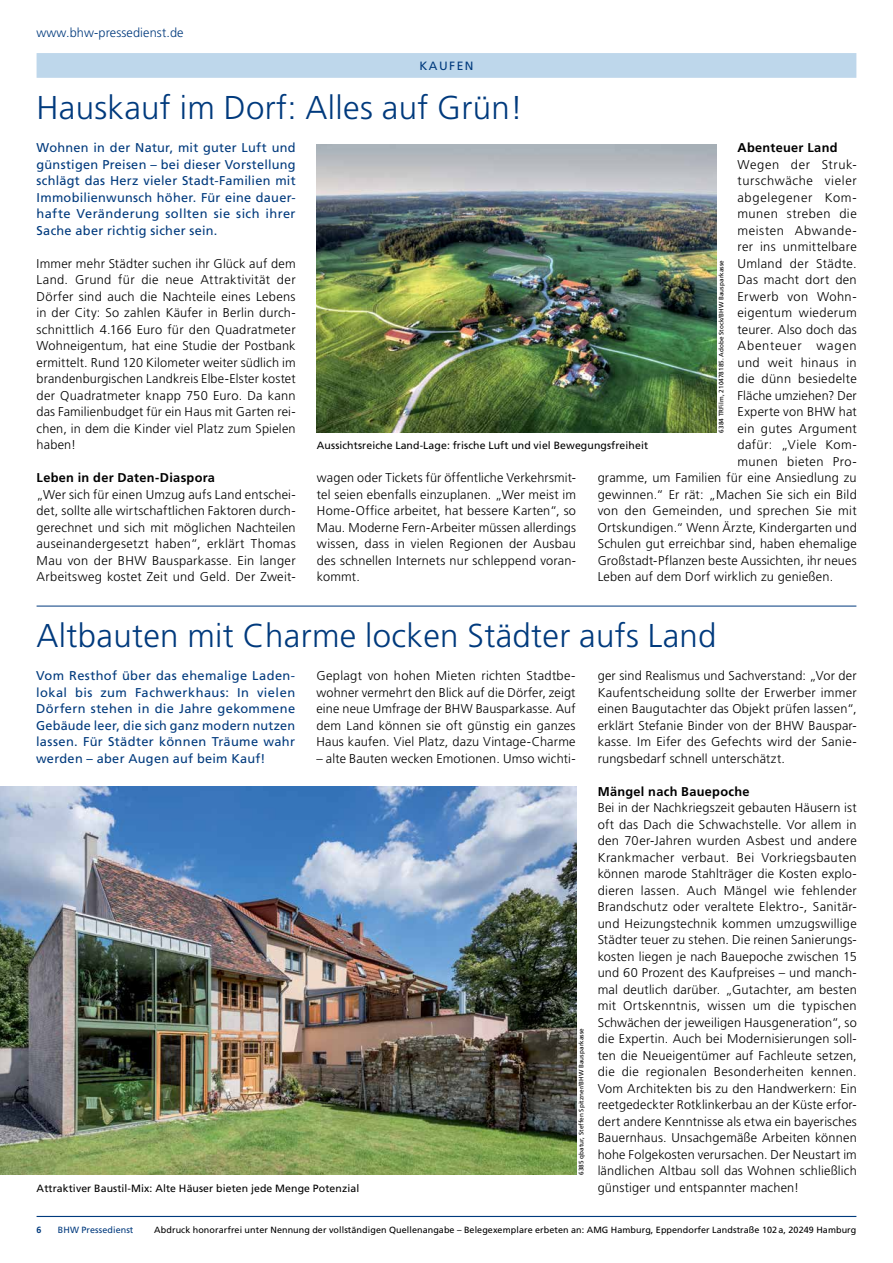
<style>
.page{position:relative;width:893px;height:1263px;background:#fff}
.page>*{position:absolute;margin:0;border:0;box-sizing:border-box;transform-origin:0 0}
.t1{font:300 33px "Frutiger LT Std";letter-spacing:.01em;color:#003a7d}
.t2{font:300 12.75px/16.5px "Frutiger LT Std";letter-spacing:.02em;color:#000;text-align:justify}
.t3{font:12.75px/16.5px "Frutiger LT Std";letter-spacing:.025em;color:#003a7d;text-align:justify}
.t4{font:700 12.75px "Frutiger LT Std";letter-spacing:.025em;color:#000}
.t5{font:300 12.75px "Frutiger LT Std";letter-spacing:.05em;color:#000}
.t6{font:300 12.75px "Frutiger LT Std";letter-spacing:.01em;color:#003a7d}
.t7{font:300 12.75px "Frutiger LT Std";letter-spacing:.055em;color:#000}
.t8{font:300 12.75px "Frutiger LT Std";letter-spacing:.045em;color:#000}
.t9{font:300 12.75px "Frutiger LT Std";letter-spacing:.06em;color:#000}
.t10{font:12px "Frutiger LT Std";letter-spacing:.125em;color:#003a7d}
.t11{font:10.5px "Frutiger LT Std";letter-spacing:.01em;color:#000}
.t12{font:9px "Frutiger LT Std";letter-spacing:.01em;color:#000}
.t13{font:9px "Frutiger LT Std";letter-spacing:.01em;color:#003a7d}
.t14{font:700 9px "Frutiger LT Std";color:#003a7d}
.t15{font:6.3px "Frutiger LT Std";letter-spacing:.01em;color:#000}
</style>
<div class="page">
<hr style="left:37px;top:1216px;width:819px;height:1px;background:#003a7d">
<hr style="left:37px;top:606px;width:819px;height:1px;background:#003a7d">
<div style="left:37px;top:53px;width:819px;height:25px;background:#bed7eb"></div>
<img style="left:317px;top:144px;width:399px;height:288px">
<img style="left:0;top:787px;width:576px;height:388px">
<p class="t6" style="left:37px;top:25px;width:149px">www.bhw-pressedienst.de</p>
<p class="t10" style="left:419px;top:58px;width:56px">KAUFEN</p>
<h1 class="t1" style="left:37px;top:89px;width:488px">Hauskauf im Dorf: Alles auf Grün!</h1>
<p class="t3" style="left:37px;top:139px;width:261px">Wohnen in der Natur, mit guter Luft und günstigen Preisen – bei dieser Vorstellung schlägt das Herz vieler Stadt-Familien mit Immobilienwunsch höher. Für eine dauer&shy;hafte Veränderung sollten sie sich ihrer Sache aber richtig sicher sein.</p>
<p class="t2" style="left:37px;top:255px;width:261px">Immer mehr Städter suchen ihr Glück auf dem Land. Grund für die neue Attraktivität der Dörfer sind auch die Nachteile eines Lebens in der City: So zahlen Käufer in Berlin durch&shy;schnittlich 4.166 Euro für den Quadratmeter Wohneigentum, hat eine Studie der Postbank ermittelt. Rund 120 Kilometer weiter südlich im brandenburgischen Landkreis Elbe-Elster kostet der Quadratmeter knapp 750 Euro. Da kann das Familienbudget für ein Haus mit Garten rei&shy;chen, in dem die Kinder viel Platz zum Spielen haben!</p>
<p class="t4" style="left:37px;top:470px;width:180px">Leben in der Daten-Diaspora</p>
<p class="t2" style="left:37px;top:486px;width:261px">„Wer sich für einen Umzug aufs Land entschei&shy;det, sollte alle wirtschaftlichen Faktoren durch&shy;gerechnet und sich mit möglichen Nachteilen auseinandergesetzt haben“, erklärt Thomas Mau von der BHW Bausparkasse. Ein langer Arbeitsweg kostet Zeit und Geld. Der Zweit-</p>
<p class="t4" style="left:737px;top:140px;width:102px">Abenteuer Land</p>
<p class="t5" style="left:737px;top:157px;width:121px">Wegen der Struk-</p>
<p class="t5" style="left:737px;top:173px;width:121px">turschwäche vieler</p>
<p class="t7" style="left:737px;top:190px;width:121px">abgelegener Kom-</p>
<p class="t2" style="left:737px;top:206px;width:121px">munen streben die</p>
<p class="t8" style="left:737px;top:223px;width:121px">meisten Abwande-</p>
<p class="t2" style="left:737px;top:239px;width:121px">rer ins unmittelbare</p>
<p class="t2" style="left:737px;top:255px;width:121px">Umland der Städte.</p>
<p class="t2" style="left:737px;top:272px;width:121px">Das macht dort den</p>
<p class="t2" style="left:737px;top:288px;width:121px">Erwerb von Wohn-</p>
<p class="t2" style="left:737px;top:305px;width:121px">eigentum wiederum</p>
<p class="t2" style="left:737px;top:321px;width:121px">teurer. Also doch das</p>
<p class="t9" style="left:737px;top:338px;width:121px">Abenteuer wagen</p>
<p class="t2" style="left:737px;top:354px;width:121px">und weit hinaus in</p>
<p class="t2" style="left:737px;top:371px;width:121px">die dünn besiedelte</p>
<p class="t2" style="left:737px;top:387px;width:121px">Fläche umziehen? Der</p>
<p class="t2" style="left:737px;top:404px;width:121px">Experte von BHW hat</p>
<p class="t2" style="left:737px;top:420px;width:121px">ein gutes Argument</p>
<p class="t2" style="left:737px;top:437px;width:121px">dafür: „Viele Kom-</p>
<p class="t2" style="left:737px;top:453px;width:121px">munen bieten Pro-</p>
<p class="t2" style="left:598px;top:470px;width:261px">gramme, um Familien für eine Ansiedlung zu</p>
<p class="t2" style="left:598px;top:486px;width:261px">gewinnen.“ Er rät: „Machen Sie sich ein Bild</p>
<p class="t2" style="left:598px;top:503px;width:261px">von den Gemeinden, und sprechen Sie mit</p>
<p class="t2" style="left:598px;top:519px;width:261px">Ortskundigen.“ Wenn Ärzte, Kindergarten und</p>
<p class="t2" style="left:598px;top:536px;width:261px">Schulen gut erreichbar sind, haben ehemalige</p>
<p class="t2" style="left:598px;top:552px;width:261px">Großstadt-Pflanzen beste Aussichten, ihr neues</p>
<p class="t2" style="left:598px;top:569px;width:237px">Leben auf dem Dorf wirklich zu genießen.</p>
<p class="t15" style="left:718px;top:432px;width:174px;rotate:-90deg">6384 TRFilm, 210478185. Adobe Stock/BHW Bausparkasse</p>
<p class="t11" style="left:317px;top:439px;width:333px">Aussichtsreiche Land-Lage: frische Luft und viel Bewegungsfreiheit</p>
<p class="t2" style="left:317px;top:470px;width:261px">wagen oder Tickets für öffentliche Verkehrsmit&shy;tel seien ebenfalls einzuplanen. „Wer meist im Home-Office arbeitet, hat bessere Karten“, so Mau. Moderne Fern-Arbeiter müssen allerdings wissen, dass in vielen Regionen der Ausbau des schnellen Internets nur schleppend voran&shy;kommt.</p>
<h1 class="t1" style="left:37px;top:617px;width:682px">Altbauten mit Charme locken Städter aufs Land</h1>
<p class="t3" style="left:36px;top:667px;width:261px">Vom Resthof über das ehemalige Laden&shy;lokal bis zum Fachwerkhaus: In vielen Dörfern stehen in die Jahre gekommene Gebäude leer, die sich ganz modern nutzen lassen. Für Städter können Träume wahr werden – aber Augen auf beim Kauf!</p>
<p class="t2" style="left:316px;top:668px;width:261px">Geplagt von hohen Mieten richten Stadtbe&shy;wohner vermehrt den Blick auf die Dörfer, zeigt eine neue Umfrage der BHW Bausparkasse. Auf dem Land können sie oft günstig ein ganzes Haus kaufen. Viel Platz, dazu Vintage-Charme</p>
<p class="t2" style="left:316px;top:750px;width:261px">– alte Bauten wecken Emotionen. Umso wichti-</p>
<p class="t15" style="left:578px;top:1175px;width:148px;rotate:-90deg">6385 qbatur, Steffen Spitzner/BHW Bausparkasse</p>
<p class="t11" style="left:37px;top:1182px;width:324px">Attraktiver Baustil-Mix: Alte Häuser bieten jede Menge Potenzial</p>
<p class="t2" style="left:598px;top:668px;width:261px">ger sind Realismus und Sachverstand: „Vor der Kaufentscheidung sollte der Erwerber immer einen Baugutachter das Objekt prüfen lassen“, erklärt Stefanie Binder von der BHW Bauspar&shy;kasse. Im Eifer des Gefechts wird der Sanie&shy;rungsbedarf schnell unterschätzt.</p>
<p class="t4" style="left:598px;top:784px;width:153px">Mängel nach Bauepoche</p>
<p class="t2" style="left:598px;top:800px;width:261px">Bei in der Nachkriegszeit gebauten Häusern ist oft das Dach die Schwachstelle. Vor allem in den 70er-Jahren wurden Asbest und andere Krankmacher verbaut. Bei Vorkriegsbauten können marode Stahlträger die Kosten explo&shy;dieren lassen. Auch Mängel wie fehlender Brandschutz oder veraltete Elektro-, Sanitär&shy;und Heizungstechnik kommen umzugswillige Städter teuer zu stehen. Die reinen Sanierungs&shy;kosten liegen je nach Bauepoche zwischen 15 und 60 Prozent des Kaufpreises – und manch&shy;mal deutlich darüber. „Gutachter, am besten mit Ortskenntnis, wissen um die typischen Schwächen der jeweiligen Hausgeneration“, so die Expertin. Auch bei Modernisierungen soll&shy;ten die Neueigentümer auf Fachleute setzen, die die regionalen Besonderheiten kennen.<br>Vom Architekten bis zu den Handwerkern: Ein reetgedeckter Rotklinkerbau an der Küste erfor&shy;dert andere Kenntnisse als etwa ein bayerisches Bauernhaus. Unsachgemäße Arbeiten können hohe Folgekosten verursachen. Der Neustart im ländlichen Altbau soll das Wohnen schließlich günstiger und entspannter machen!</p>
<p class="t14" style="left:37px;top:1224px;width:7px">6</p>
<p class="t13" style="left:58px;top:1224px;width:77px">BHW Pressedienst</p>
<p class="t12" style="left:154px;top:1224px;width:704px">Abdruck honorarfrei unter Nennung der vollständigen Quellenangabe – Belegexemplare erbeten an: AMG Hamburg, Eppendorfer Landstraße 102 a, 20249 Hamburg</p>
</div>
